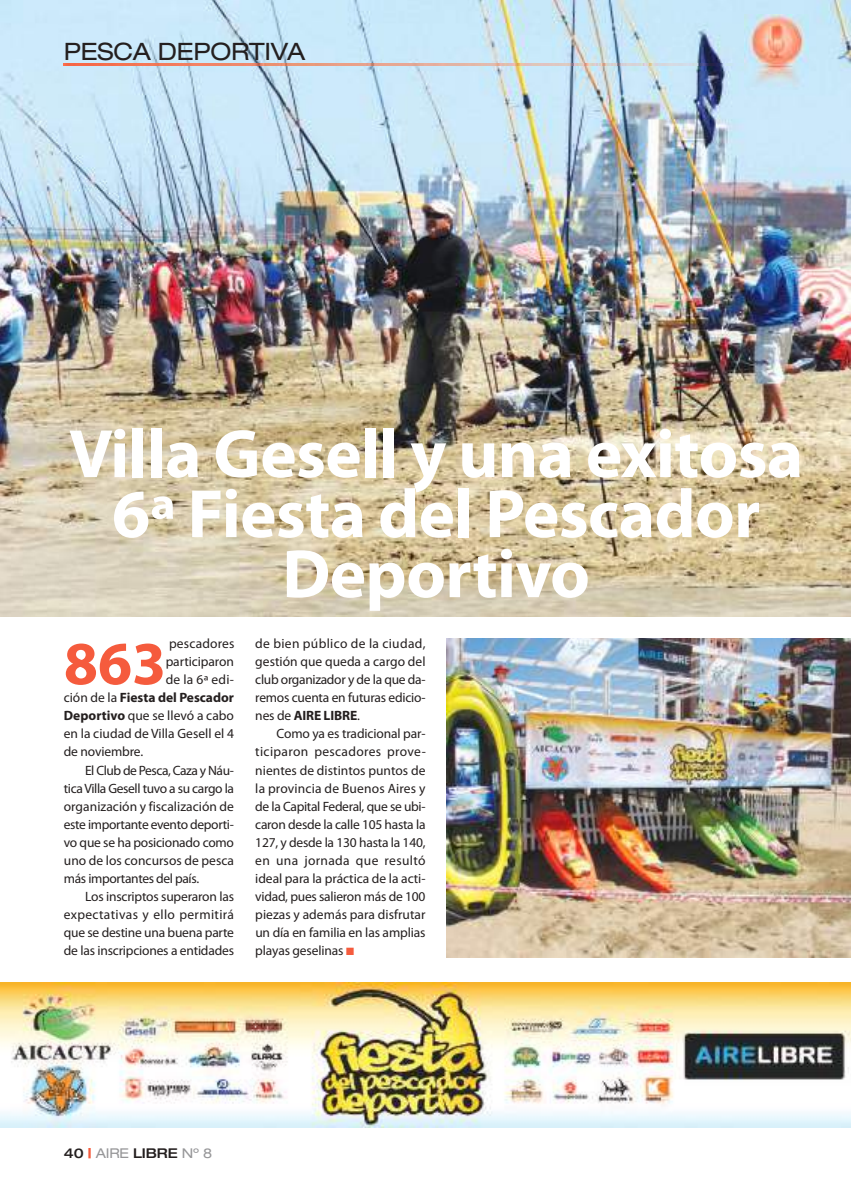
<style>
.page{position:relative;width:851px;height:1191px;background:#fff}
.page>*{position:absolute;margin:0;border:0;box-sizing:border-box;transform-origin:0 0}
.t1{font:700 69px/60px "Myriad Pro";letter-spacing:-.01em;color:#fff;text-align:center}
.t2{font:700 61.65px "Myriad Pro";color:#f55b3d}
.t3{font:expanded 24px "Helvetica Neue LT Std";letter-spacing:-.01em;color:#241f1f}
.t4{font:13.5px/18px "Myriad Pro";letter-spacing:-.015em;color:#241f1f;text-align:justify}
.t5{font:13.5px "Myriad Pro";letter-spacing:.005em;color:#241f1f}
.t6{font:13.5px "Myriad Pro";letter-spacing:.025em;color:#241f1f}
.t7{font:700 13.5px "Myriad Pro";color:#241f1f}
.t8{font:13.5px "Myriad Pro";letter-spacing:-.035em;color:#241f1f}
.t9{font:500 expanded 13.5px "Helvetica Neue LT Std";letter-spacing:-.01em;color:#241f1f}
.t10{font:13.5px "Myriad Pro";letter-spacing:.015em;color:#241f1f}
.s1{font-weight:400}
.s2{font-weight:700}
.s3{color:#f55b3d}
.s4{font-weight:900;color:#f55b3d}
.s5{font-weight:400;color:#969698}
</style>
<div class="page">
<img style="left:0;top:0;width:850px;height:617px">
<img style="left:64px;top:64px;width:680px;height:2px">
<img style="left:744px;top:15px;width:64px;height:74px">
<img style="left:0;top:982px;width:850px;height:145px">
<img style="left:446px;top:638px;width:404px;height:319px">
<h3 class="t3" style="left:64px;top:43px;width:243px">PESCA DEPORTIVA</h3>
<h1 class="t1" style="left:69px;top:429px;width:735px">Villa Gesell y una exitosa<br>6ª Fiesta del Pescador<br>Deportivo</h1>
<h2 class="t2" style="left:64px;top:640px;width:104px">863</h2>
<p class="t10" style="left:169px;top:638px;width:67px">pescadores</p>
<p class="t4" style="left:166px;top:654px;width:70px">participaron</p>
<p class="t4" style="left:166px;top:672px;width:70px">de la 6ª edi-</p>
<p class="t7" style="left:64px;top:692px;width:172px"><span class="s1">ción de la</span> Fiesta del Pescador</p>
<p class="t4" style="left:64px;top:708px;width:172px"><span class="s2">Deportivo</span> que se llevó a cabo</p>
<p class="t4" style="left:64px;top:726px;width:172px">en la ciudad de Villa Gesell el 4</p>
<p class="t4" style="left:64px;top:744px;width:81px">de noviembre.</p>
<p class="t8" style="left:85px;top:765px;width:150px">El Club de Pesca, Caza y Náu-</p>
<p class="t4" style="left:64px;top:780px;width:172px">ticaVilla Gesell tuvo a su cargo la</p>
<p class="t5" style="left:64px;top:801px;width:172px">organización y fiscalización de</p>
<p class="t4" style="left:64px;top:816px;width:171px">este importante evento deporti-</p>
<p class="t4" style="left:64px;top:834px;width:172px">vo que se ha posicionado como</p>
<p class="t5" style="left:64px;top:855px;width:172px">uno de los concursos de pesca</p>
<p class="t4" style="left:64px;top:870px;width:137px">más importantes del país.</p>
<p class="t4" style="left:85px;top:888px;width:150px">Los inscriptos superaron las</p>
<p class="t6" style="left:64px;top:909px;width:172px">expectativas y ello permitirá</p>
<p class="t4" style="left:64px;top:924px;width:172px">que se destine una buena parte</p>
<p class="t4" style="left:64px;top:942px;width:172px">de las inscripciones a entidades</p>
<p class="t4" style="left:255px;top:635px;width:172px">de bien público de la ciudad, gestión que queda a cargo del club organizador y de la que da&shy;remos cuenta en futuras edicio&shy;nes de <span class="s2">AIRE LIBRE</span>.</p>
<p class="t4" style="left:255px;top:726px;width:172px;text-indent:21px">Como ya es tradicional par&shy;ticiparon pescadores prove&shy;nientes de distintos puntos de la provincia de Buenos Aires y de la Capital Federal, que se ubi&shy;caron desde la calle 105 hasta la 127, y desde la 130 hasta la 140, en una jornada que resultó ideal para la práctica de la acti&shy;vidad, pues salieron más de 100 piezas y además para disfrutar un día en familia en las amplias playas geselinas <span class="s3">■</span></p>
<p class="t9" style="left:64px;top:1148px;width:150px">40 <span class="s4">|</span> <span class="s5">AIRE</span> LIBRE <span class="s5">Nº 8</span></p>
</div>
